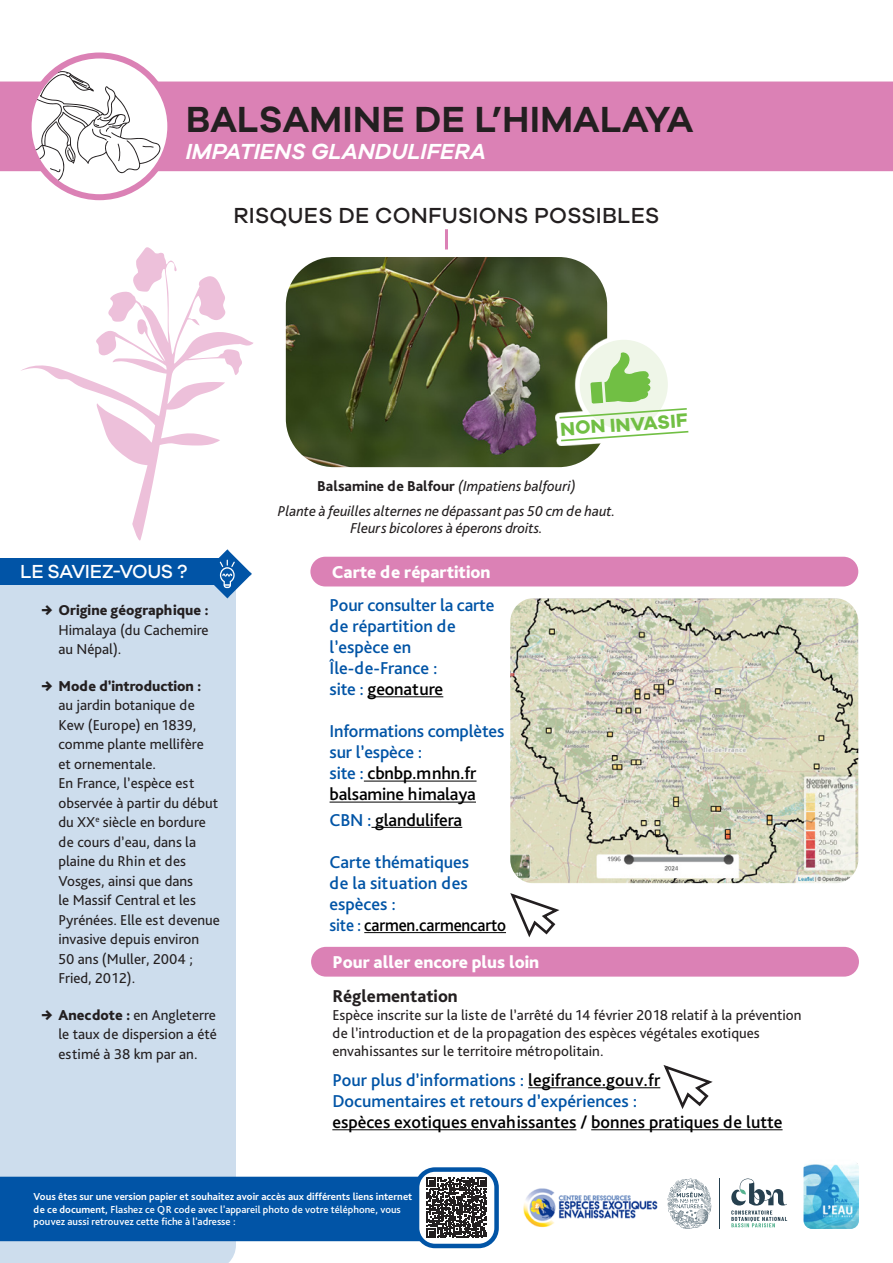
<style>
.page{position:relative;width:893px;height:1263px;background:#fff}
.page>*{position:absolute;margin:0;border:0;box-sizing:border-box;transform-origin:0 0}
.titre_1{font:600 37.5px "Galano Grotesque";color:#231f20}
.titre_2{font:500 22.5px "Galano Grotesque";letter-spacing:.01em;color:#231f20}
.titre_1-2{font:italic 600 22.5px "Galano Grotesque";color:#fff}
.signalement{font:500 19.5px "Galano Grotesque";letter-spacing:-.02em;color:#fff}
.t1{font:700 19.5px "Galano Grotesque";color:#71bf44}
.Sous_titre_signalement{font:500 18px/21px "Bliss Pro";letter-spacing:-.01em;color:#0154a6}
.Sous_titre_signalement-2{font:500 18px/21px "Bliss Pro";color:#000}
.titre_rubrique{font:800 18px "Bliss Pro";color:#fff}
.texte_rubrique{font:500 18px "Bliss Pro";color:#0154a6}
.sous_titre_rubrique{font:800 18px "Bliss Pro";color:#231f20}
.texte_rubrique-2{font:15px/19.5px "Bliss Pro";color:#231f20;text-align:justify}
.nom_insect{font:italic 15px/16.5px "Bliss Pro";color:#231f20;text-align:center}
.texte_rubrique-3{font:500 10.65px/12.8px "Bliss Pro";color:#fff}
.s1{font-family:"Galano Grotesque";font-weight:700}
.s2{font-weight:800}
.s3{font-weight:800;font-style:normal}
.s4{color:#000}
.s5{color:#0154a6}
.s6{font-weight:700}
</style>
<div class="page">
<div style="left:0;top:585px;width:236px;height:678px;background:#cddded"></div>
<img style="left:523px;top:1188px;width:135px;height:40px">
<div style="left:0;top:82px;width:893px;height:89px;background:#db81b5"></div>
<div style="left:0;top:558px;width:222px;height:27px;background:#0154a6"></div>
<svg style="left:510px;top:893px;width:50px;height:45px"></svg>
<svg style="left:663px;top:1065px;width:50px;height:44px"></svg>
<img style="left:510px;top:598px;width:348px;height:285px">
<div style="left:310px;top:557px;width:548px;height:29px;background:#db81b5;border-radius:15px"></div>
<hr style="left:368px;top:696px;width:75px;height:1px;background:#000">
<hr style="left:364px;top:781px;width:113px;height:1px;background:#000">
<hr style="left:330px;top:802px;width:146px;height:1px;background:#000">
<hr style="left:371px;top:827px;width:91px;height:1px;background:#000">
<hr style="left:364px;top:932px;width:142px;height:1px;background:#000">
<div style="left:311px;top:947px;width:548px;height:29px;background:#db81b5;border-radius:15px"></div>
<hr style="left:528px;top:1087px;width:132px;height:1px;background:#000">
<hr style="left:332px;top:1129px;width:244px;height:1px;background:#000">
<hr style="left:591px;top:1129px;width:192px;height:1px;background:#000">
<hr style="left:445px;top:229px;width:3px;height:23px;background:#db81b5">
<img style="left:287px;top:258px;width:319px;height:208px">
<div style="left:278px;top:249px;width:337px;height:226px;border:8px solid #fff;border-radius:52px"></div>
<div style="left:415px;top:1167px;width:84px;height:81px;border:4px solid #0154a6;border-radius:18px"></div>
<svg style="left:0;top:1177px;width:487px;height:64px;background:#10579e"></svg>
<svg style="left:21px;top:247px;width:232px;height:294px"></svg>
<img style="left:803px;top:1163px;width:56px;height:66px">
<svg style="left:731px;top:1178px;width:56px;height:49px"></svg>
<svg style="left:667px;top:1178px;width:44px;height:51px"></svg>
<hr style="left:719px;top:1178px;width:1px;height:51px;background:#26404f">
<svg style="left:29px;top:55px;width:141px;height:142px"></svg>
<svg style="left:29px;top:71px;width:132px;height:111px"></svg>
<div style="left:26px;top:52px;width:147px;height:148px;border:6px solid #db81b5;border-radius:50%"></div>
<svg style="left:555px;top:335px;width:94px;height:111px"></svg>
<div style="left:580px;top:340px;width:88px;height:89px;background:#eff6e8;border-radius:50%"></div>
<svg style="left:558px;top:351px;width:129px;height:68px"></svg>
<svg style="left:559px;top:430px;width:130px;height:12px"></svg>
<svg style="left:203px;top:549px;width:49px;height:49px"></svg>
<p class="titre_1" style="left:186px;top:96px;width:509px">BALSAMINE DE L’HIMALAYA</p>
<p class="titre_1-2" style="left:186px;top:137px;width:302px">IMPATIENS GLANDULIFERA</p>
<p class="titre_2" style="left:233px;top:202px;width:427px">RISQUES DE CONFUSIONS POSSIBLES</p>
<p class="signalement" style="left:20px;top:559px;width:169px">LE SAVIEZ-VOUS ?</p>
<p class="texte_rubrique-2" style="left:58px;top:600px;width:152px;text-indent:-17px"><span class="s1">→</span> <span class="s2">Origine géographique :<br></span>Himalaya (du Cachemire au Népal).</p>
<p class="texte_rubrique-2" style="left:58px;top:676px;width:163px;text-align:left;text-indent:-17px"><span class="s1">→</span> <span class="s2">Mode d’introduction : </span>au jardin botanique de<br>Kew (Europe) en 1839, comme plante mellifère et ornementale.<br>En France, l’espèce est observée à partir du début du XX<sup>e</sup> siècle en bordure de cours d’eau, dans la plaine du Rhin et des<br>Vosges, ainsi que dans<br>le Massif Central et les<br>Pyrénées. Elle est devenue invasive depuis environ<br>50 ans (Muller, 2004 ;<br>Fried, 2012).</p>
<p class="texte_rubrique-2" style="left:58px;top:1005px;width:160px;text-indent:-17px"><span class="s1">→</span> <span class="s2">Anecdote :</span> en Angleterre le taux de dispersion a été estimé à 38 km par an.</p>
<p class="t1" style="left:560px;top:417px;width:129px;rotate:-4deg">NON INVASIF</p>
<p class="nom_insect" style="left:317px;top:478px;width:260px"><span class="s3">Balsamine de Balfour</span> (Impatiens balfouri)</p>
<p class="nom_insect" style="left:278px;top:503px;width:339px">Plante à feuilles alternes ne dépassant pas 50 cm de haut.<br>Fleurs bicolores à éperons droits.</p>
<p class="titre_rubrique" style="left:332px;top:561px;width:160px">Carte de répartition</p>
<p class="Sous_titre_signalement" style="left:330px;top:594px;width:166px">Pour consulter la carte de répartition de l’espèce en<br>Île-de-France :<br>site : <span class="s4">geonature</span></p>
<p class="Sous_titre_signalement" style="left:330px;top:720px;width:176px">Informations complètes sur l’espèce :<br>site : <span class="s4">cbnbp.mnhn.fr balsamine himalaya</span></p>
<p class="Sous_titre_signalement-2" style="left:330px;top:809px;width:134px"><span class="s5">CBN :</span> glandulifera</p>
<p class="Sous_titre_signalement" style="left:330px;top:851px;width:178px">Carte thématiques<br>de la situation des espèces :<br>site : <span class="s4">carmen.carmencarto</span></p>
<p class="titre_rubrique" style="left:332px;top:951px;width:208px">Pour aller encore plus loin</p>
<p class="sous_titre_rubrique" style="left:332px;top:985px;width:127px">Réglementation</p>
<p class="texte_rubrique-2" style="left:332px;top:1006px;width:471px;line-height:18px;text-align:left">Espèce inscrite sur la liste de l’arrêté du 14 février 2018 relatif à la prévention de l’introduction et de la propagation des espèces végétales exotiques envahissantes sur le territoire métropolitain.</p>
<p class="texte_rubrique" style="left:332px;top:1069px;width:329px">Pour plus d’informations : <span class="s4">legifrance.gouv.fr</span></p>
<p class="Sous_titre_signalement-2" style="left:332px;top:1090px;width:452px"><span class="s5">Documentaires et retours d’expériences :<br></span>espèces exotiques envahissantes / bonnes pratiques de lutte</p>
<p class="texte_rubrique-3" style="left:34px;top:1190px;width:380px"><span class="s6">Vous êtes sur une version papier et souhaitez avoir accès aux différents liens internet de ce document,</span> Flashez ce QR code avec l'appareil photo de votre téléphone, vous pouvez aussi retrouvez cette fiche à l'adresse :</p>
</div>
